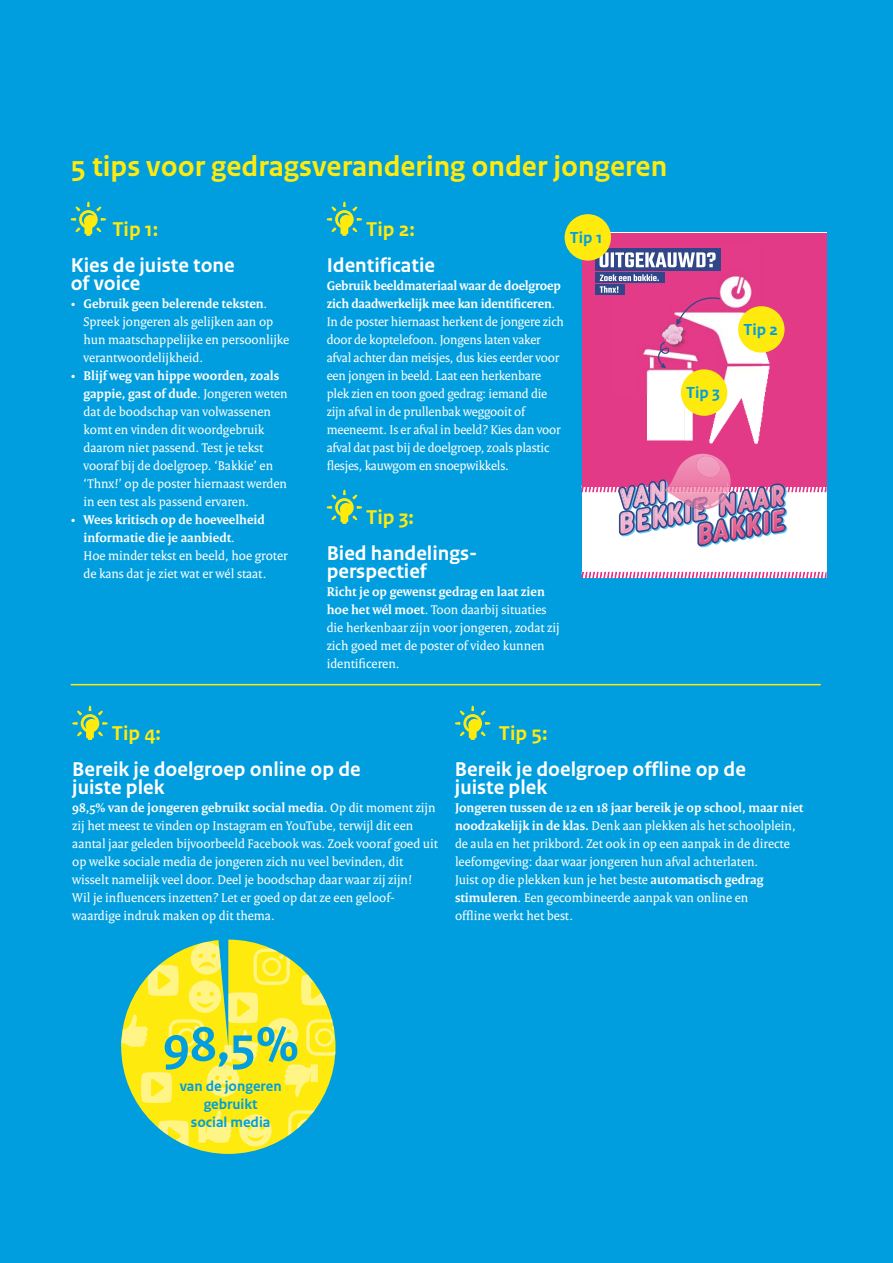
<style>
.page{position:relative;width:893px;height:1263px;background:#009ede}
.page>*{position:absolute;margin:0;border:0;box-sizing:border-box;transform-origin:0 0}
.t1{font:700 51.3px "Rijksoverheid Sans Text";color:#009ede}
.t2{font:700 30px "Rijksoverheid Sans Text";color:#ffea0e}
.t3{font:700 21px/18px "Rijksoverheid Sans Text";color:#fff}
.t4{font:700 21px "Rijksoverheid Sans Text";color:#ffea0e}
.t5{font:700 16.8px "Rijksoverheid Sans Text";color:#009ede}
.t6{font:700 15px/18px "Rijksoverheid Sans Text";color:#009ede;text-align:center}
.t7{font:13.5px/18px "Rijksoverheid Serif";color:#fff}
.s1{font-weight:700}
</style>
<div class="page">
<hr style="left:71px;top:684px;width:750px;height:1px;background:#ffea0e">
<div style="left:582px;top:233px;width:244px;height:345px;background:#fff"></div>
<div style="left:582px;top:233px;width:244px;height:254px;background:#e33a87"></div>
<img style="left:614px;top:248px;width:149px;height:146px">
<img style="left:763px;top:306px;width:22px;height:100px">
<div style="left:647px;top:394px;width:38px;height:47px;background:#fff"></div>
<img style="left:685px;top:394px;width:78px;height:63px">
<svg style="left:582px;top:457px;width:245px;height:90px"></svg>
<div style="left:595px;top:249px;width:126px;height:22px;background:#304688"></div>
<div style="left:595px;top:273px;width:70px;height:10px;background:#304688"></div>
<div style="left:595px;top:284px;width:29px;height:11px;background:#304688"></div>
<svg style="left:600px;top:274px;width:59px;height:19px"></svg>
<svg style="left:599px;top:252px;width:117px;height:15px"></svg>
<svg style="left:657px;top:342px;width:12px;height:26px"></svg>
<svg style="left:676px;top:294px;width:45px;height:31px"></svg>
<div style="left:565px;top:214px;width:46px;height:47px;background:#ffea0e;border-radius:50%"></div>
<div style="left:681px;top:369px;width:46px;height:47px;background:#ffea0e;border-radius:50%"></div>
<div style="left:738px;top:306px;width:46px;height:47px;background:#ffea0e;border-radius:50%"></div>
<svg style="left:582px;top:572px;width:245px;height:6px"></svg>
<svg style="left:327px;top:490px;width:35px;height:34px"></svg>
<svg style="left:71px;top:202px;width:35px;height:34px"></svg>
<svg style="left:327px;top:202px;width:35px;height:34px"></svg>
<svg style="left:72px;top:706px;width:36px;height:34px"></svg>
<svg style="left:455px;top:706px;width:35px;height:34px"></svg>
<svg style="left:137px;top:939px;width:183px;height:215px;fill:#ffea0e"></svg>
<svg style="left:239px;top:1114px;width:33px;height:33px"></svg>
<svg style="left:158px;top:1120px;width:31px;height:31px"></svg>
<svg style="left:288px;top:1110px;width:32px;height:37px"></svg>
<svg style="left:198px;top:1110px;width:34px;height:33px"></svg>
<svg style="left:121px;top:942px;width:214px;height:161px"></svg>
<h2 class="t2" style="left:71px;top:149px;width:598px">5 tips voor gedragsverandering onder jongeren</h2>
<h3 class="t4" style="left:112px;top:217px;width:48px">Tip 1:</h3>
<h3 class="t3" style="left:71px;top:256px;width:166px">Kies de juiste tone of voice</h3>
<p class="t7" style="left:83px;top:294px;width:207px;text-indent:-13px">• <span class="s1">Gebruik geen belerende teksten</span>.<br>Spreek jongeren als gelijken aan op hun maatschappelijke en persoonlijke verantwoordelijkheid.</p>
<p class="t7" style="left:83px;top:366px;width:206px;text-indent:-13px">• <span class="s1">Blijf weg van hippe woorden, zoals gappie, gast of dude</span>. Jongeren weten dat de boodschap van volwassenen komt en vinden dit woordgebruik daarom niet passend. Test je tekst vooraf bij de doelgroep. ‘Bakkie’ en ‘Thnx!’ op de poster hiernaast werden in een test als passend ervaren.</p>
<p class="t7" style="left:83px;top:510px;width:206px;text-indent:-13px">• <span class="s1">Wees kritisch op de hoeveelheid informatie die je aanbiedt</span>.<br>Hoe minder tekst en beeld, hoe groter de kans dat je ziet wat er wél staat.</p>
<h3 class="t4" style="left:366px;top:217px;width:50px">Tip 2:</h3>
<h3 class="t3" style="left:327px;top:256px;width:110px">Identificatie</h3>
<p class="t7" style="left:327px;top:276px;width:239px"><span class="s1">Gebruik beeldmateriaal waar de doelgroep zich daadwerkelijk mee kan identifceren</span>.<br>In de poster hiernaast herkent de jongere zich door de koptelefoon. Jongens laten vaker afval achter dan meisjes, dus kies eerder voor een jongen in beeld. Laat een herkenbare plek zien en toon goed gedrag: iemand die zijn afval in de prullenbak weggooit of meeneemt. Is er afval in beeld? Kies dan voor afval dat past bij de doelgroep, zoals plastic fesjes, kauwgom en snoepwikkels.</p>
<h3 class="t4" style="left:366px;top:505px;width:49px">Tip 3:</h3>
<h3 class="t3" style="left:327px;top:544px;width:152px">Bied handelings&shy;perspectief</h3>
<p class="t7" style="left:327px;top:582px;width:234px"><span class="s1">Richt je op gewenst gedrag en laat zien hoe het wél moet</span>. Toon daarbij situaties die herkenbaar zijn voor jongeren, zodat zij zich goed met de poster of video kunnen identifceren.</p>
<p class="t5" style="left:570px;top:228px;width:34px">Tip 1</p>
<p class="t5" style="left:686px;top:383px;width:35px">Tip 3</p>
<p class="t5" style="left:743px;top:320px;width:36px">Tip 2</p>
<h3 class="t4" style="left:112px;top:721px;width:51px">Tip 4:</h3>
<h3 class="t3" style="left:72px;top:760px;width:290px">Bereik je doelgroep online op de juiste plek</h3>
<p class="t7" style="left:72px;top:798px;width:367px"><span class="s1">98,5% van de jongeren gebruikt social media</span>. Op dit moment zijn zij het meest te vinden op Instagram en YouTube, terwijl dit een aantal jaar geleden bijvoorbeeld Facebook was. Zoek vooraf goed uit op welke sociale media de jongeren zich nu veel bevinden, dit wisselt namelijk veel door. Deel je boodschap daar waar zij zijn!<br>Wil je infuencers inzeten? Let er goed op dat ze een geloof&shy;waardige indruk maken op dit thema.</p>
<h3 class="t4" style="left:499px;top:721px;width:50px">Tip 5:</h3>
<h3 class="t3" style="left:455px;top:760px;width:292px">Bereik je doelgroep offline op de juiste plek</h3>
<p class="t7" style="left:455px;top:798px;width:350px"><span class="s1">Jongeren tussen de 12 en 18 jaar bereik je op school, maar niet noodzakelijk in de klas.</span> Denk aan plekken als het schoolplein, de aula en het prikbord. Zet ook in op een aanpak in de directe leefomgeving: daar waar jongeren hun afval achterlaten.<br>Juist op die plekken kun je het beste <span class="s1">automatisch gedrag stimuleren</span>. Een gecombineerde aanpak van online en<br>ofine werkt het best.</p>
<h1 class="t1" style="left:163px;top:1015px;width:137px">98,5%</h1>
<p class="t6" style="left:180px;top:1077px;width:103px">van de jongeren gebruikt<br>social media</p>
</div>
